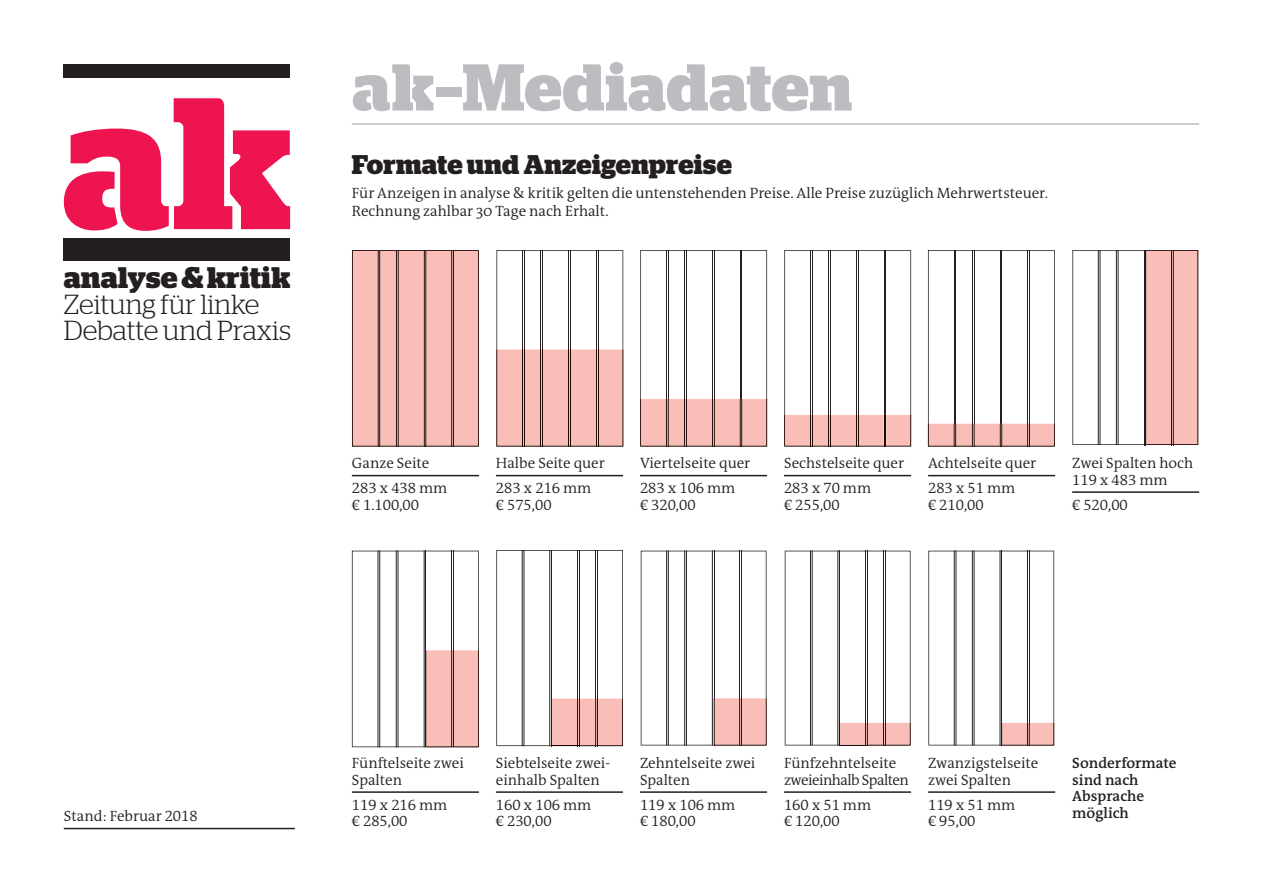
<style>
.page{position:relative;width:1263px;height:893px;background:#fff}
.page>*{position:absolute;margin:0;border:0;box-sizing:border-box;transform-origin:0 0}
.t1{font:700 66px "Stag";letter-spacing:.01em;color:#bcbdc0}
.t2{font:700 29.7px "Stag";letter-spacing:.01em;color:#231f20}
.t3{font:300 27.6px/26.2px "Stag";color:#231f20}
.t4{font:700 27px "Stag";letter-spacing:.01em;color:#231f20}
.t5{font:300 15px/16.5px "The Antiqua B W4";color:#231f20}
.t6{font:600 15px/16.5px "The Antiqua B W6";color:#231f20}
.t7{font:300 15px/16.5px "The Antiqua B W4";letter-spacing:-.03em;color:#231f20}
.s1{font-family:"Stag Stencil"}
</style>
<div class="page">
<div style="left:64px;top:64px;width:226px;height:14px;background:#231f20"></div>
<svg style="left:64px;top:98px;width:226px;height:133px"></svg>
<div style="left:64px;top:238px;width:226px;height:23px;background:#231f20"></div>
<hr style="left:352px;top:475px;width:127px;height:1px;background:#231f20">
<hr style="left:496px;top:475px;width:127px;height:1px;background:#231f20">
<hr style="left:640px;top:475px;width:127px;height:1px;background:#231f20">
<hr style="left:784px;top:475px;width:127px;height:1px;background:#231f20">
<hr style="left:928px;top:475px;width:127px;height:1px;background:#231f20">
<hr style="left:1072px;top:491px;width:127px;height:2px;background:#231f20">
<svg style="left:352px;top:250px;width:127px;height:197px;background:#e7afaa"></svg>
<svg style="left:496px;top:250px;width:127px;height:197px"></svg>
<svg style="left:640px;top:250px;width:127px;height:197px"></svg>
<svg style="left:784px;top:250px;width:127px;height:197px"></svg>
<svg style="left:928px;top:250px;width:127px;height:197px"></svg>
<svg style="left:1072px;top:250px;width:126px;height:196px"></svg>
<hr style="left:352px;top:791px;width:127px;height:2px;background:#231f20">
<hr style="left:496px;top:791px;width:127px;height:2px;background:#231f20">
<hr style="left:640px;top:791px;width:127px;height:2px;background:#231f20">
<hr style="left:784px;top:791px;width:127px;height:2px;background:#231f20">
<hr style="left:928px;top:791px;width:127px;height:2px;background:#231f20">
<hr style="left:378px;top:550px;width:1px;height:197px;background:#231f20">
<hr style="left:379px;top:550px;width:1px;height:197px;background:#231f20">
<hr style="left:451px;top:550px;width:1px;height:197px;background:#231f20">
<hr style="left:453px;top:550px;width:1px;height:197px;background:#231f20">
<hr style="left:424px;top:550px;width:1px;height:197px;background:#231f20">
<hr style="left:425px;top:550px;width:1px;height:197px;background:#231f20">
<hr style="left:396px;top:550px;width:1px;height:197px;background:#231f20">
<hr style="left:398px;top:550px;width:1px;height:197px;background:#231f20">
<svg style="left:352px;top:551px;width:127px;height:197px"></svg>
<svg style="left:496px;top:550px;width:127px;height:196px"></svg>
<svg style="left:641px;top:551px;width:126px;height:195px"></svg>
<svg style="left:785px;top:551px;width:126px;height:195px"></svg>
<svg style="left:928px;top:551px;width:126px;height:195px"></svg>
<hr style="left:64px;top:828px;width:231px;height:1px;background:#231f20">
<hr style="left:352px;top:123px;width:847px;height:2px;background:#bcbdc0">
<h1 class="t1" style="left:352px;top:49px;width:502px"><span class="s1">ak</span>–Mediadaten</h1>
<h2 class="t2" style="left:64px;top:260px;width:228px">analyse &amp; kritik</h2>
<h3 class="t3" style="left:64px;top:291px;width:229px">Zeitung für linke<br>Debatte und Praxis</h3>
<h3 class="t4" style="left:352px;top:148px;width:381px">Formate und Anzeigenpreise</h3>
<p class="t5" style="left:352px;top:184px;width:698px;line-height:18px">Für Anzeigen in analyse &amp; kritik gelten die untenstehenden Preise. Alle Preise zuzüglich Mehrwertsteuer.<br>Rechnung zahlbar 30 Tage nach Erhalt.</p>
<p class="t5" style="left:352px;top:451px;width:97px;line-height:25px">Ganze Seite<br>283 x 438 mm</p>
<p class="t5" style="left:352px;top:497px;width:69px">€ 1.100,00</p>
<p class="t5" style="left:496px;top:451px;width:110px;line-height:25px">Halbe Seite quer<br>283 x 216 mm</p>
<p class="t5" style="left:496px;top:497px;width:57px">€ 575,00</p>
<p class="t5" style="left:640px;top:451px;width:112px;line-height:25px">Viertelseite quer<br>283 x 106 mm</p>
<p class="t5" style="left:640px;top:497px;width:57px">€ 320,00</p>
<p class="t5" style="left:784px;top:451px;width:122px;line-height:25px">Sechstelseite quer<br>283 x 70 mm</p>
<p class="t5" style="left:784px;top:497px;width:57px">€ 255,00</p>
<p class="t5" style="left:928px;top:451px;width:110px;line-height:25px">Achtelseite quer<br>283 x 51 mm</p>
<p class="t5" style="left:928px;top:497px;width:57px">€ 210,00</p>
<p class="t5" style="left:1072px;top:455px;width:122px">Zwei Spalten hoch<br>119 x 483 mm</p>
<p class="t5" style="left:1072px;top:497px;width:57px">€ 520,00</p>
<p class="t5" style="left:352px;top:755px;width:114px">Fünftelseite zwei<br>Spalten</p>
<p class="t5" style="left:352px;top:797px;width:97px">119 x 216 mm € 285,00</p>
<p class="t5" style="left:496px;top:755px;width:116px">Siebtelseite zwei&shy;einhalb Spalten</p>
<p class="t5" style="left:496px;top:797px;width:97px">160 x 106 mm € 230,00</p>
<p class="t5" style="left:640px;top:755px;width:117px">Zehntelseite zwei<br>Spalten</p>
<p class="t5" style="left:640px;top:797px;width:97px">119 x 106 mm € 180,00</p>
<p class="t7" style="left:784px;top:755px;width:126px">Fünfzehntel seite zweieinhalb Spalten</p>
<p class="t5" style="left:784px;top:797px;width:89px">160 x 51 mm € 120,00</p>
<p class="t5" style="left:928px;top:755px;width:112px">Zwanzigstelseite zwei Spalten</p>
<p class="t5" style="left:928px;top:797px;width:89px">119 x 51 mm € 95,00</p>
<p class="t6" style="left:1072px;top:755px;width:106px">Sonderformate sind nach<br>Absprache</p>
<p class="t5" style="left:64px;top:808px;width:135px">Stand: Februar 2018</p>
<p class="t6" style="left:1072px;top:805px;width:58px">möglich</p>
</div>
